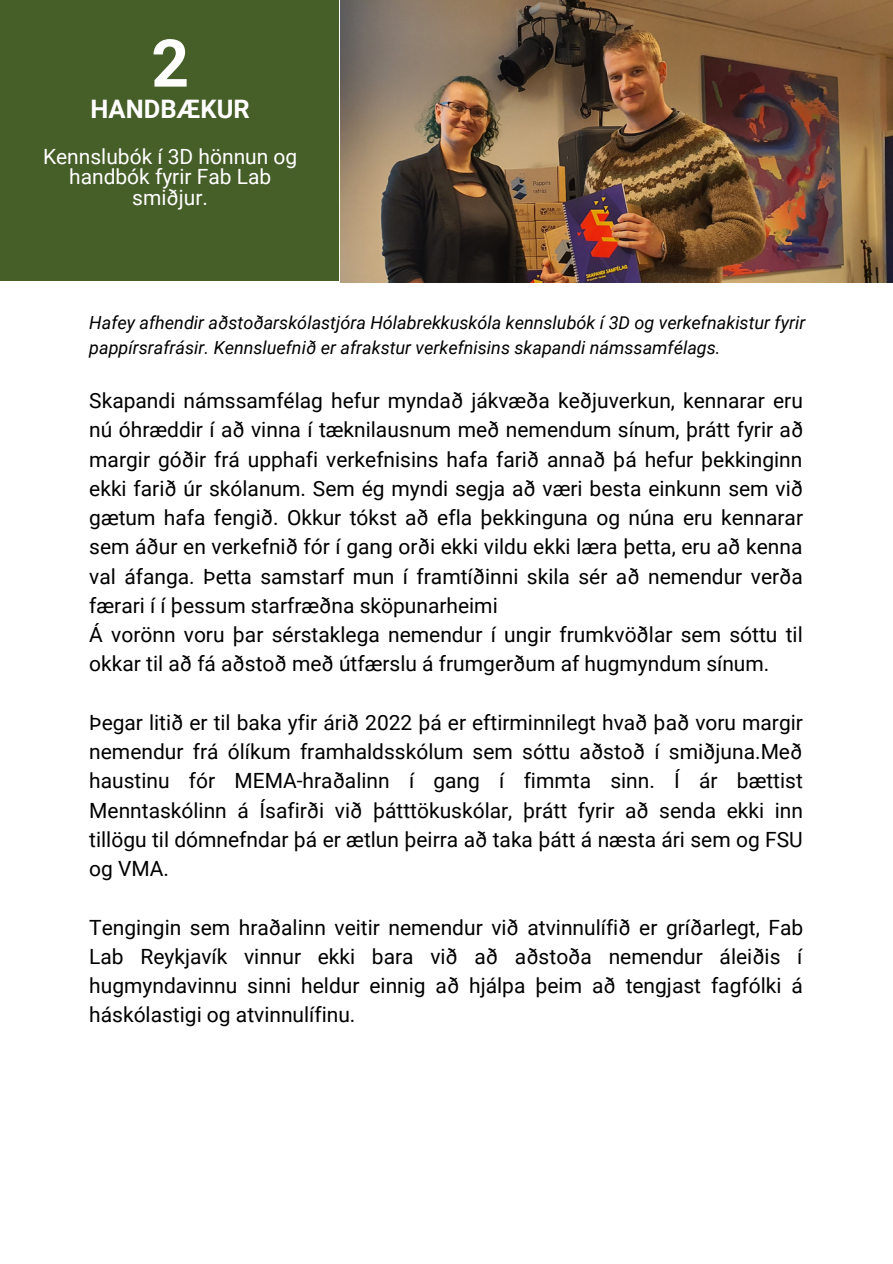
<style>
.page{position:relative;width:893px;height:1264px;background:#fff}
.page>*{position:absolute;margin:0;border:0;box-sizing:border-box;transform-origin:0 0}
.t1{font:700 66px "Roboto";color:#fff}
.t2{font:700 25.5px "Roboto";color:#fff}
.t3{font:21px/29.2px "Roboto";color:#000;text-align:justify}
.t4{font:21px/20.2px "Roboto";color:#fff;text-align:center}
.t5{font:italic 18px/24.8px "Roboto";color:#000}
</style>
<div class="page">
<img style="left:340px;top:0;width:552px;height:282px">
<div style="left:0;top:0;width:339px;height:280px;background:#465e28"></div>
<h1 class="t1" style="left:151px;top:25px;width:39px">2</h1>
<p class="t2" style="left:91px;top:94px;width:161px">HANDBÆKUR</p>
<p class="t4" style="left:43px;top:147px;width:256px">Kennslubók í 3D hönnun og handbók fyrir Fab Lab smiðjur.</p>
<p class="t5" style="left:89px;top:310px;width:717px">Hafey afhendir aðstoðarskólastjóra Hólabrekkuskóla kennslubók í 3D og verkefnakistur fyrir pappírsrafrásir. Kennsluefnið er afrakstur verkefnisins skapandi námssamfélags.</p>
<p class="t3" style="left:89px;top:386px;width:715px;text-align:left">Skapandi námssamfélag hefur myndað jákvæða keðjuverkun, kennarar eru nú óhræddir í að vinna í tæknilausnum með nemendum sínum, þrátt fyrir að margir góðir frá upphafi verkefnisins hafa farið annað þá hefur þekkinginn ekki farið úr skólanum. Sem ég myndi segja að væri besta einkunn sem við gætum hafa fengið. Okkur tókst að efla þekkinguna og núna eru kennarar sem áður en verkefnið fór í gang orði ekki vildu ekki læra þetta, eru að kenna val áfanga. Þetta samstarf mun í framtíðinni skila sér að nemendur verða færari í í þessum starfræðna sköpunarheimi<br>Á vorönn voru þar sérstaklega nemendur í ungir frumkvöðlar sem sóttu til okkar til að fá aðstoð með útfærslu á frumgerðum af hugmyndum sínum.</p>
<p class="t3" style="left:89px;top:708px;width:715px">Þegar litið er til baka yfir árið 2022 þá er eftirminnilegt hvað það voru margir nemendur frá ólíkum framhaldsskólum sem sóttu aðstoð í smiðjuna.Með haustinu fór MEMA-hraðalinn í gang í fimmta sinn. Í ár bættist Menntaskólinn á Ísafirði við þátttökuskólar, þrátt fyrir að senda ekki inn tillögu til dómnefndar þá er ætlun þeirra að taka þátt á næsta ári sem og FSU og VMA.</p>
<p class="t3" style="left:89px;top:912px;width:715px">Tengingin sem hraðalinn veitir nemendur við atvinnulífið er gríðarlegt, Fab Lab Reykjavík vinnur ekki bara við að aðstoða nemendur áleiðis í hugmyndavinnu sinni heldur einnig að hjálpa þeim að tengjast fagfólki á háskólastigi og atvinnulífinu.</p>
</div>
